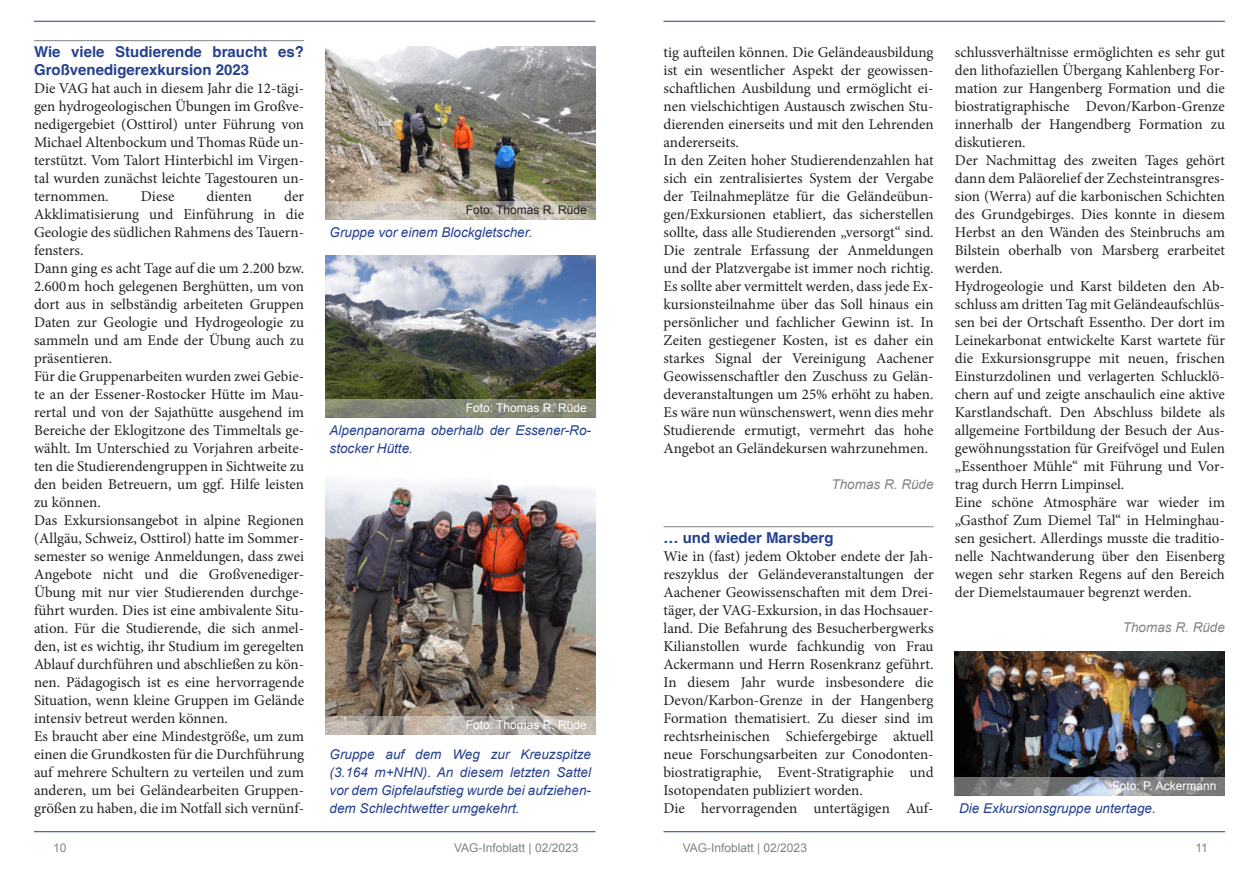
<style>
.page{position:relative;width:1259px;height:893px;background:#fff}
.page>*{position:absolute;margin:0;border:0;box-sizing:border-box;transform-origin:0 0}
.t1{font:15px/18px "Minion Pro";color:#231f20}
.t2{font:700 15px/18px "Helvetica";color:#25408e}
.t3{font:italic 13.5px/18px "Arial";color:#25408e}
.t4{font:italic 13.5px "Arial";color:#808285}
.t5{font:12px "Arial";color:#fff}
.t6{font:12px "Arial";color:#808285}
.t7{font:12px "Arial";color:#231f20}
</style>
<div class="page">
<hr style="left:34px;top:831px;width:561px;height:1px;background:#25408e">
<hr style="left:34px;top:21px;width:561px;height:1px;background:#25408e">
<hr style="left:663px;top:21px;width:562px;height:1px;background:#25408e">
<hr style="left:663px;top:831px;width:562px;height:1px;background:#25408e">
<hr style="left:34px;top:40px;width:270px;height:1px;background:#808285">
<hr style="left:663px;top:526px;width:270px;height:1px;background:#808285">
<img style="left:325px;top:47px;width:270px;height:154px">
<img style="left:325px;top:255px;width:270px;height:144px">
<img style="left:325px;top:481px;width:270px;height:235px">
<img style="left:955px;top:651px;width:270px;height:126px">
<img style="left:325px;top:201px;width:271px;height:18px">
<img style="left:325px;top:399px;width:271px;height:18px">
<img style="left:325px;top:716px;width:271px;height:18px">
<img style="left:954px;top:777px;width:271px;height:18px">
<p class="t2" style="left:34px;top:44px;width:272px">Wie viele Studierende braucht es?<br>Großvenedigerexkursion 2023</p>
<p class="t1" style="left:34px;top:81px;width:272px;text-align:justify">Die VAG hat auch in diesem Jahr die 12-tägi&shy;gen hydrogeologischen Übungen im Großve&shy;nedigergebiet (Osttirol) unter Führung von Michael Altenbockum und Thomas Rüde un&shy;terstützt. Vom Talort Hinterbichl im Virgen&shy;tal wurden zunächst leichte Tagestouren un&shy;ternommen.</p>
<p class="t1" style="left:34px;top:189px;width:272px;text-indent:250px">der Akklimatisierung und Einführung in die Geologie des südlichen Rahmens des Tauern&shy;fensters.<br>Dann ging es acht Tage auf die um 2.200 bzw.<br>2.600 m hoch gelegenen Berghütten, um von dort aus in selbständig arbeiteten Gruppen Daten zur Geologie und Hydrogeologie zu sammeln und am Ende der Übung auch zu präsentieren.<br>Für die Gruppenarbeiten wurden zwei Gebie&shy;te an der Essener-Rostocker Hütte im Mau&shy;rertal und von der Sajathütte ausgehend im Bereiche der Eklogitzone des Timmeltals ge&shy;wählt. Im Unterschied zu Vorjahren arbeite&shy;ten die Studierendengruppen in Sichtweite zu den beiden Betreuern, um ggf. Hilfe leisten zu können.<br>Das Exkursionsangebot in alpine Regionen (Allgäu, Schweiz, Osttirol) hatte im Sommer&shy;semester so wenige Anmeldungen, dass zwei Angebote nicht und die Großvenediger-Übung mit nur vier Studierenden durchge&shy;führt wurden. Dies ist eine ambivalente Situ&shy;ation. Für die Studierende, die sich anmel&shy;den, ist es wichtig, ihr Studium im geregelten Ablauf durchführen und abschließen zu kön&shy;nen. Pädagogisch ist es eine hervorragende Situation, wenn kleine Gruppen im Gelände intensiv betreut werden können.<br>Es braucht aber eine Mindestgröße, um zum einen die Grundkosten für die Durchführung auf mehrere Schultern zu verteilen und zum anderen, um bei Geländearbeiten Gruppen&shy;größen zu haben, die im Notfall sich vernünf-</p>
<p class="t1" style="left:141px;top:189px;width:35px">Diese</p>
<p class="t1" style="left:207px;top:189px;width:47px">dienten</p>
<p class="t7" style="left:466px;top:206px;width:123px">Foto: Thomas R. Rüde</p>
<p class="t3" style="left:330px;top:225px;width:204px">Gruppe vor einem Blockgletscher.</p>
<p class="t5" style="left:466px;top:404px;width:123px">Foto: Thomas R. Rüde</p>
<p class="t3" style="left:330px;top:423px;width:263px">Alpenpanorama oberhalb der Essener-Ro&shy;stocker Hütte.</p>
<p class="t5" style="left:466px;top:720px;width:123px">Foto: Thomas R. Rüde</p>
<p class="t3" style="left:330px;top:747px;width:263px;text-align:justify">Gruppe auf dem Weg zur Kreuzspitze (3.164 m+NHN). An diesem letzten Sattel vor dem Gipfelaufstieg wurde bei aufziehen&shy;dem Schlechtwetter umgekehrt.</p>
<p class="t1" style="left:663px;top:45px;width:272px">tig aufteilen können. Die Geländeausbildung ist ein wesentlicher Aspekt der geowissen&shy;schaftlichen Ausbildung und ermöglicht ei&shy;nen vielschichtigen Austausch zwischen Stu&shy;dierenden einerseits und mit den Lehrenden andererseits.<br>In den Zeiten hoher Studierendenzahlen hat sich ein zentralisiertes System der Vergabe der Teilnahmeplätze für die Geländeübun&shy;gen/Exkursionen etabliert, das sicherstellen sollte, dass alle Studierenden „versorgt“ sind.<br>Die zentrale Erfassung der Anmeldungen und der Platzvergabe ist immer noch richtig.<br>Es sollte aber vermittelt werden, dass jede Ex&shy;kursionsteilnahme über das Soll hinaus ein persönlicher und fachlicher Gewinn ist. In Zeiten gestiegener Kosten, ist es daher ein starkes Signal der Vereinigung Aachener Geowissenschaftler den Zuschuss zu Gelän&shy;deveranstaltungen um 25% erhöht zu haben.<br>Es wäre nun wünschenswert, wenn dies mehr Studierende ermutigt, vermehrt das hohe Angebot an Geländekursen wahrzunehmen.</p>
<p class="t4" style="left:831px;top:479px;width:104px">Thomas R. Rüde</p>
<p class="t2" style="left:663px;top:530px;width:172px">… und wieder Marsberg</p>
<p class="t1" style="left:663px;top:549px;width:272px">Wie in (fast) jedem Oktober endete der Jah&shy;reszyklus der Geländeveranstaltungen der Aachener Geowissenschaften mit dem Drei&shy;täger, der VAG-Exkursion, in das Hochsauer&shy;land. Die Befahrung des Besucherbergwerks Kilianstollen wurde fachkundig von Frau Ackermann und Herrn Rosenkranz geführt.<br>In diesem Jahr wurde insbesondere die Devon/Karbon-Grenze in der Hangenberg Formation thematisiert. Zu dieser sind im rechtsrheinischen Schiefergebirge aktuell neue Forschungsarbeiten zur Conodonten&shy;biostratigraphie, Event-Stratigraphie und Isotopendaten publiziert worden.<br>Die hervorragenden untertägigen Auf-</p>
<p class="t1" style="left:955px;top:45px;width:271px">schlussverhältnisse ermöglichten es sehr gut den lithofaziellen Übergang Kahlenberg For&shy;mation zur Hangenberg Formation und die biostratigraphische Devon/Karbon-Grenze innerhalb der Hangendberg Formation zu diskutieren.<br>Der Nachmittag des zweiten Tages gehört dann dem Paläorelief der Zechsteintransgres&shy;sion (Werra) auf die karbonischen Schichten des Grundgebirges. Dies konnte in diesem Herbst an den Wänden des Steinbruchs am Bilstein oberhalb von Marsberg erarbeitet werden.<br>Hydrogeologie und Karst bildeten den Ab&shy;schluss am dritten Tag mit Geländeaufschlüs&shy;sen bei der Ortschaft Essentho. Der dort im Leinekarbonat entwickelte Karst wartete für die Exkursionsgruppe mit neuen, frischen Einsturzdolinen und verlagerten Schlucklö&shy;chern auf und zeigte anschaulich eine aktive Karstlandschaft. Den Abschluss bildete als allgemeine Fortbildung der Besuch der Aus&shy;gewöhnungsstation für Greifvögel und Eulen „Essenthoer Mühle“ mit Führung und Vor&shy;trag durch Herrn Limpinsel.<br>Eine schöne Atmosphäre war wieder im „Gasthof Zum Diemel Tal“ in Helminghau&shy;sen gesichert. Allerdings musste die traditio&shy;nelle Nachtwanderung über den Eisenberg wegen sehr starken Regens auf den Bereich der Diemelstaumauer begrenzt werden.</p>
<p class="t4" style="left:1123px;top:622px;width:104px">Thomas R. Rüde</p>
<p class="t5" style="left:1112px;top:782px;width:105px">Foto: P. Ackermann</p>
<p class="t3" style="left:959px;top:801px;width:198px">Die Exkursionsgruppe untertage.</p>
<p class="t6" style="left:53px;top:843px;width:15px">10</p>
<p class="t6" style="left:454px;top:843px;width:126px">VAG-Infoblatt | 02/2023</p>
<p class="t6" style="left:682px;top:843px;width:126px">VAG-Infoblatt | 02/2023</p>
<p class="t6" style="left:1195px;top:843px;width:14px">11</p>
</div>
